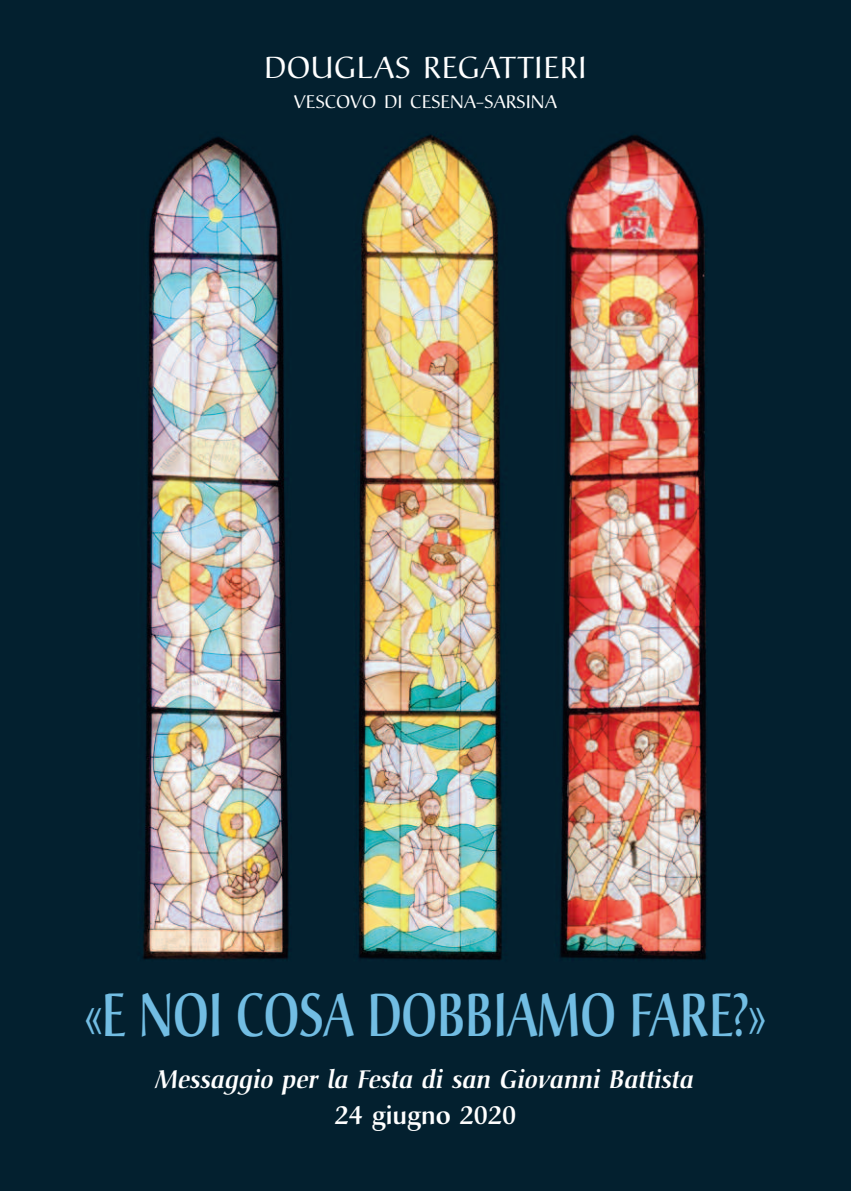
<style>
.page{position:relative;width:851px;height:1191px;background:#fff}
.page>*{position:absolute;margin:0;border:0;box-sizing:border-box;transform-origin:0 0}
.t1{font:500 60px "Christiana";letter-spacing:-.005em;color:#72bde3;scale:.77 1}
.t2{font:30px "Christiana";letter-spacing:.01em;color:#fff;scale:1.05 1}
.t3{font:italic 500 25px "Christiana";color:#fff}
.t4{font:500 25px "Christiana";color:#fff}
.t5{font:18px "Christiana";color:#fff;scale:1.05 1}
</style>
<div class="page">
<img style="left:0;top:0;width:850px;height:1191px">
<p class="t2" style="left:264px;top:55px;width:309px">DOUGLAS REGATTIERI</p>
<p class="t5" style="left:294px;top:95px;width:252px">VESCOVO DI CESENA-SARSINA</p>
<h1 class="t1" style="left:85px;top:989px;width:885px">«E NOI COSA DOBBIAMO FARE?»</h1>
<p class="t3" style="left:156px;top:1069px;width:540px">Messaggio per la Festa di san Giovanni Battista</p>
<p class="t4" style="left:335px;top:1105px;width:183px">24 giugno 2020</p>
</div>
